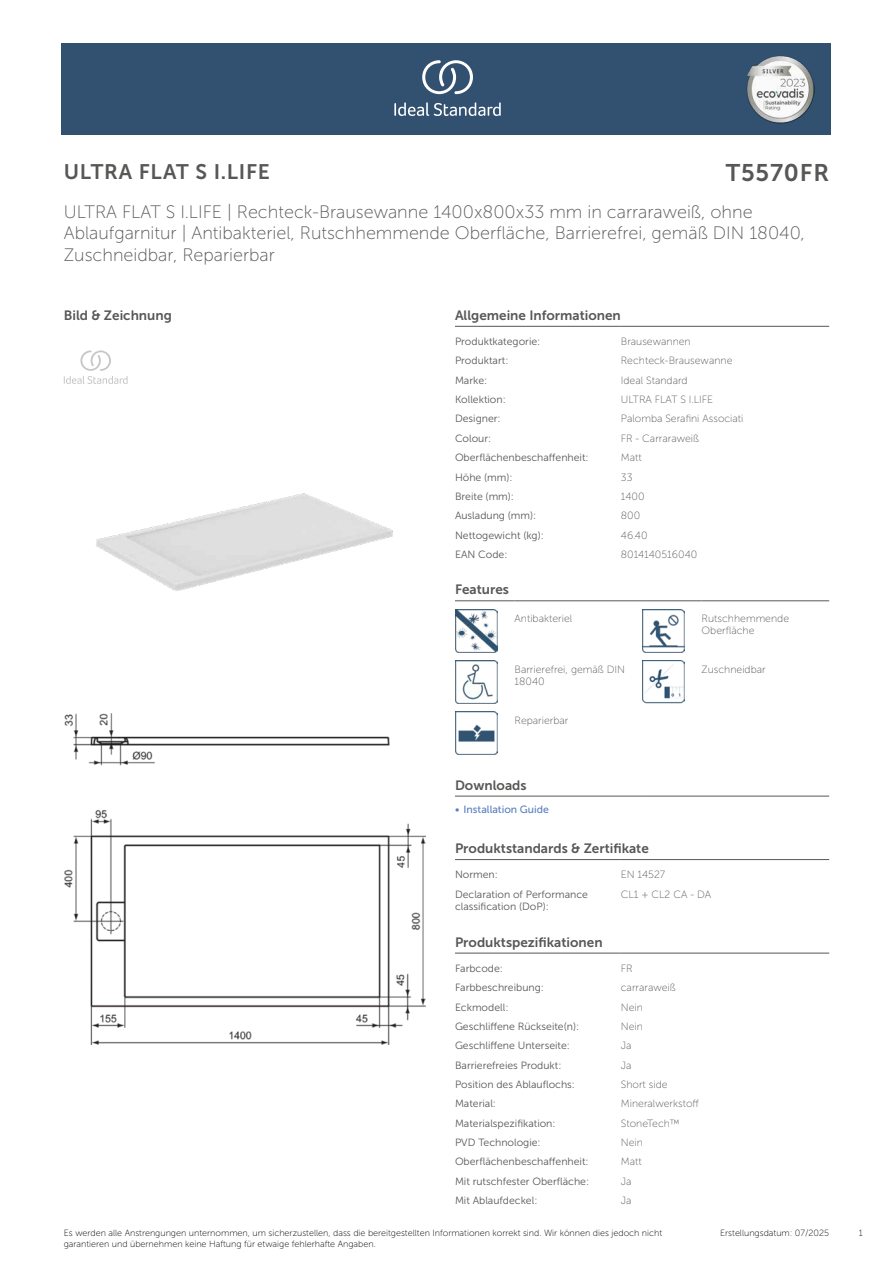
<style>
.page{position:relative;width:893px;height:1263px;background:#fff}
.page>*{position:absolute;margin:0;border:0;box-sizing:border-box;transform-origin:0 0}
.t1{font:24px "Museo Sans 700";letter-spacing:.035em;color:#575756}
.t2{font:21px "Museo Sans 700";letter-spacing:.035em;color:#575756}
.t3{font:18px/21.6px "Museo Sans 100";color:#575756}
.head_9pt{font:13.5px "Museo Sans 700";color:#575756}
.head_general{font:10.5px/12.6px "Museo Sans 300";color:#575756}
.value_general{font:10.5px/12.6px "Museo Sans 100";color:#575756}
.links{font:10.5px "Museo Sans 500";color:#5b7ebf}
.t4{font:9px/10.8px "Museo Sans 100";color:#000}
</style>
<div class="page">
<div style="left:62px;top:43px;width:769px;height:91px;background:#325070"></div>
<hr style="left:455px;top:326px;width:166px;height:1px;background:#575756">
<hr style="left:621px;top:326px;width:208px;height:1px;background:#575756">
<hr style="left:455px;top:600px;width:59px;height:1px;background:#575756">
<hr style="left:514px;top:600px;width:128px;height:1px;background:#575756">
<hr style="left:642px;top:600px;width:60px;height:1px;background:#575756">
<hr style="left:702px;top:600px;width:127px;height:1px;background:#575756">
<img style="left:455px;top:609px;width:42px;height:43px">
<img style="left:642px;top:609px;width:43px;height:43px">
<img style="left:455px;top:660px;width:42px;height:43px">
<img style="left:643px;top:660px;width:41px;height:43px">
<img style="left:455px;top:711px;width:42px;height:43px">
<hr style="left:455px;top:796px;width:187px;height:1px;background:#575756">
<hr style="left:642px;top:796px;width:187px;height:1px;background:#575756">
<hr style="left:455px;top:859px;width:166px;height:1px;background:#575756">
<hr style="left:621px;top:859px;width:208px;height:1px;background:#575756">
<hr style="left:455px;top:953px;width:166px;height:1px;background:#575756">
<hr style="left:621px;top:953px;width:208px;height:1px;background:#575756">
<svg style="left:64px;top:350px;width:64px;height:34px"></svg>
<img style="left:96px;top:493px;width:297px;height:98px">
<img style="left:64px;top:714px;width:361px;height:330px">
<svg style="left:394px;top:102px;width:107px;height:14px"></svg>
<svg style="left:422px;top:60px;width:51px;height:34px"></svg>
<img style="left:746px;top:56px;width:68px;height:67px">
<h2 class="t2" style="left:64px;top:160px;width:208px">ULTRA FLAT S I.LIFE</h2>
<h1 class="t1" style="left:726px;top:160px;width:105px">T5570FR</h1>
<h3 class="t3" style="left:64px;top:201px;width:743px">ULTRA FLAT S I.LIFE | Rechteck-Brausewanne 1400x800x33 mm in carraraweiß, ohne<br>Ablaufgarnitur | Antibakteriel, Rutschhemmende Oberfläche, Barrierefrei, gemäß DIN 18040,<br>Zuschneidbar, Reparierbar</h3>
<h2 class="head_9pt" style="left:64px;top:308px;width:110px">Bild &amp; Zeichnung</h2>
<h2 class="head_9pt" style="left:455px;top:308px;width:167px">Allgemeine Informationen</h2>
<h3 class="head_general" style="left:455px;top:335px;width:87px">Produktkategorie:</h3>
<p class="value_general" style="left:621px;top:335px;width:71px">Brausewannen</p>
<h3 class="head_general" style="left:455px;top:354px;width:55px">Produktart:</h3>
<p class="value_general" style="left:621px;top:355px;width:113px">Rechteck-Brausewanne</p>
<h3 class="head_general" style="left:455px;top:374px;width:34px">Marke:</h3>
<p class="value_general" style="left:621px;top:374px;width:68px">Ideal Standard</p>
<h3 class="head_general" style="left:455px;top:393px;width:52px">Kollektion:</h3>
<p class="value_general" style="left:621px;top:393px;width:94px">ULTRA FLAT S I.LIFE</p>
<h3 class="head_general" style="left:455px;top:413px;width:47px">Designer:</h3>
<p class="value_general" style="left:621px;top:413px;width:124px">Palomba Serafini Associati</p>
<h3 class="head_general" style="left:455px;top:432px;width:38px">Colour:</h3>
<p class="value_general" style="left:621px;top:432px;width:80px">FR - Carraraweiß</p>
<h3 class="head_general" style="left:455px;top:451px;width:135px">Oberflächenbeschaffenheit:</h3>
<p class="value_general" style="left:621px;top:451px;width:22px">Matt</p>
<h3 class="head_general" style="left:455px;top:471px;width:59px">Höhe (mm):</h3>
<p class="value_general" style="left:621px;top:471px;width:13px">33</p>
<h3 class="head_general" style="left:455px;top:490px;width:61px">Breite (mm):</h3>
<p class="value_general" style="left:621px;top:490px;width:25px">1400</p>
<h3 class="head_general" style="left:455px;top:509px;width:83px">Ausladung (mm):</h3>
<p class="value_general" style="left:621px;top:509px;width:21px">800</p>
<h3 class="head_general" style="left:455px;top:529px;width:90px">Nettogewicht (kg):</h3>
<p class="value_general" style="left:621px;top:529px;width:28px">46.40</p>
<h3 class="head_general" style="left:455px;top:548px;width:54px">EAN Code:</h3>
<p class="value_general" style="left:621px;top:548px;width:78px">8014140516040</p>
<h2 class="head_9pt" style="left:455px;top:582px;width:55px">Features</h2>
<p class="value_general" style="left:514px;top:612px;width:59px">Antibakteriel</p>
<p class="value_general" style="left:702px;top:612px;width:89px">Rutschhemmende<br>Oberfläche</p>
<p class="value_general" style="left:514px;top:663px;width:112px">Barrierefrei, gemäß DIN<br>18040</p>
<p class="value_general" style="left:702px;top:663px;width:66px">Zuschneidbar</p>
<p class="value_general" style="left:514px;top:714px;width:55px">Reparierbar</p>
<h2 class="head_9pt" style="left:455px;top:777px;width:73px">Downloads</h2>
<p class="links" style="left:455px;top:803px;width:95px">• Installation Guide</p>
<h2 class="head_9pt" style="left:455px;top:841px;width:195px">Produktstandards &amp; Zertifikate</h2>
<h3 class="head_general" style="left:455px;top:868px;width:44px">Normen:</h3>
<p class="value_general" style="left:621px;top:868px;width:46px">EN 14527</p>
<h3 class="head_general" style="left:455px;top:888px;width:135px">Declaration of Performance classification (DoP):</h3>
<p class="value_general" style="left:621px;top:888px;width:92px">CL1 + CL2 CA - DA</p>
<h2 class="head_9pt" style="left:455px;top:934px;width:149px">Produktspezifikationen</h2>
<h3 class="head_general" style="left:455px;top:962px;width:49px">Farbcode:</h3>
<p class="value_general" style="left:621px;top:962px;width:13px">FR</p>
<h3 class="head_general" style="left:455px;top:981px;width:90px">Farbbeschreibung:</h3>
<p class="value_general" style="left:621px;top:981px;width:56px">carraraweiß</p>
<h3 class="head_general" style="left:455px;top:1001px;width:55px">Eckmodell:</h3>
<p class="value_general" style="left:621px;top:1001px;width:24px">Nein</p>
<h3 class="head_general" style="left:455px;top:1020px;width:126px">Geschliffene Rückseite(n):</h3>
<p class="value_general" style="left:621px;top:1020px;width:24px">Nein</p>
<h3 class="head_general" style="left:455px;top:1039px;width:116px">Geschliffene Unterseite:</h3>
<p class="value_general" style="left:621px;top:1039px;width:12px">Ja</p>
<h3 class="head_general" style="left:455px;top:1059px;width:108px">Barrierefreies Produkt:</h3>
<p class="value_general" style="left:621px;top:1059px;width:12px">Ja</p>
<h3 class="head_general" style="left:455px;top:1078px;width:121px">Position des Ablauflochs:</h3>
<p class="value_general" style="left:621px;top:1078px;width:48px">Short side</p>
<h3 class="head_general" style="left:455px;top:1097px;width:43px">Material:</h3>
<p class="value_general" style="left:621px;top:1097px;width:80px">Mineralwerkstoff</p>
<h3 class="head_general" style="left:455px;top:1117px;width:102px">Materialspezifikation:</h3>
<p class="value_general" style="left:621px;top:1117px;width:60px">StoneTech™</p>
<h3 class="head_general" style="left:455px;top:1136px;width:87px">PVD Technologie:</h3>
<p class="value_general" style="left:621px;top:1136px;width:24px">Nein</p>
<h3 class="head_general" style="left:455px;top:1155px;width:135px">Oberflächenbeschaffenheit:</h3>
<p class="value_general" style="left:621px;top:1155px;width:22px">Matt</p>
<h3 class="head_general" style="left:455px;top:1175px;width:136px">Mit rutschfester Oberfläche:</h3>
<p class="value_general" style="left:621px;top:1175px;width:12px">Ja</p>
<h3 class="head_general" style="left:455px;top:1194px;width:84px">Mit Ablaufdeckel:</h3>
<p class="value_general" style="left:621px;top:1194px;width:12px">Ja</p>
<p class="t4" style="left:64px;top:1227px;width:600px">Es werden alle Anstrengungen unternommen, um sicherzustellen, dass die bereitgestellten Informationen korrekt sind. Wir können dies jedoch nicht garantieren und übernehmen keine Haftung für etwaige fehlerhafte Angaben.</p>
<p class="t4" style="left:720px;top:1227px;width:111px">Erstellungsdatum: 07/2025</p>
<p class="t4" style="left:859px;top:1227px;width:5px">1</p>
</div>
